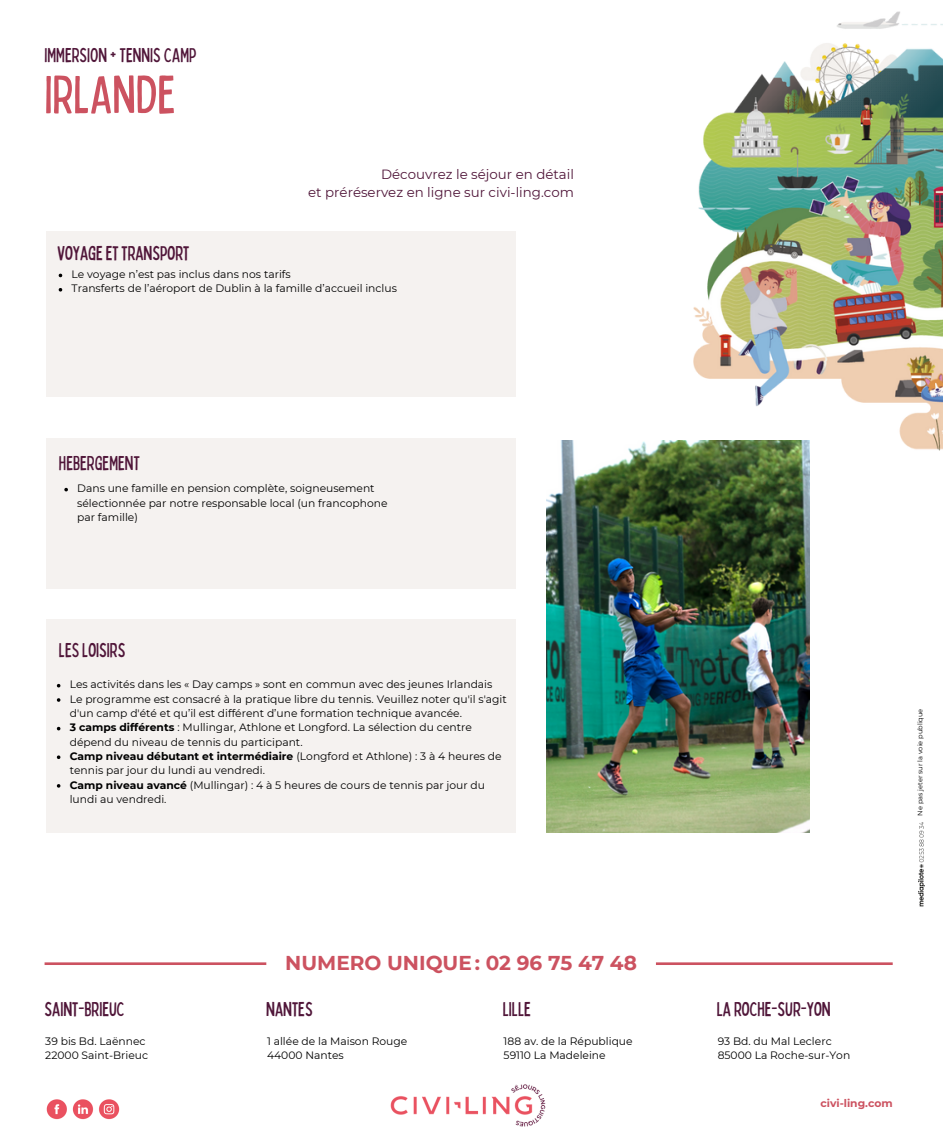
<style>
.page{position:relative;width:943px;height:1141px;background:#fff}
.page>*{position:absolute;margin:0;border:0;box-sizing:border-box;transform-origin:0 0}
.t1{font:condensed 53.38px "Bobby Jones";color:#cc5260}
.t2{font:condensed 19.95px "Bobby Jones";color:#501639}
.t3{font:700 19.95px "Montserrat";color:#cc5260}
.t4{font:13.3px "Montserrat";color:#501639}
.t5{font:10.67px/14.3px "Montserrat";color:#000}
.t6{font:700 10.67px "Montserrat";color:#cc5260}
.t7{font:6.65px "Montserrat";color:#000}
.s1{font-weight:700}
</style>
<div class="page">
<img style="left:693px;top:11px;width:249px;height:439px">
<img style="left:390px;top:1084px;width:156px;height:43px">
<hr style="left:45px;top:962px;width:221px;height:3px;background:#cc5260">
<hr style="left:656px;top:962px;width:236px;height:3px;background:#cc5260">
<img style="left:46px;top:1099px;width:74px;height:21px">
<img style="left:918px;top:822px;width:6px;height:85px">
<div style="left:46px;top:619px;width:469px;height:213px;background:#f5f2f0"></div>
<div style="left:565px;top:440px;width:283px;height:392px;background:#fff"></div>
<img style="left:546px;top:440px;width:263px;height:392px">
<svg style="left:57px;top:698px;width:3px;height:4px"></svg>
<svg style="left:57px;top:755px;width:3px;height:4px"></svg>
<div style="left:46px;top:231px;width:469px;height:166px;background:#f5f2f0"></div>
<div style="left:46px;top:438px;width:469px;height:150px;background:#f5f2f0"></div>
<svg style="left:64px;top:488px;width:4px;height:3px"></svg>
<p class="t2" style="left:45px;top:42px;width:154px">IMMERSION + TENNIS CAMP</p>
<p class="t1" style="left:45px;top:60px;width:132px">IRLANDE</p>
<p class="t4" style="left:381px;top:167px;width:194px">Découvrez le séjour en détail</p>
<p class="t4" style="left:308px;top:185px;width:267px">et préréservez en ligne sur civi-ling.com</p>
<p class="t2" style="left:58px;top:240px;width:133px">VOYAGE ET TRANSPORT</p>
<p class="t5" style="left:72px;top:267px;width:221px">Le voyage n’est pas inclus dans nos tarifs</p>
<p class="t5" style="left:72px;top:281px;width:327px">Transferts de l’aéroport de Dublin à la famille d’accueil inclus</p>
<p class="t2" style="left:59px;top:450px;width:83px">HEBERGEMENT</p>
<p class="t5" style="left:77px;top:481px;width:312px">Dans une famille en pension complète, soigneusement sélectionnée par notre responsable local (un francophone par famille)</p>
<p class="t2" style="left:59px;top:637px;width:68px">LES LOISIRS</p>
<p class="t5" style="left:70px;top:677px;width:424px">Les activités dans les « Day camps » sont en commun avec des jeunes Irlandais</p>
<p class="t5" style="left:70px;top:691px;width:438px">Le programme est consacré à la pratique libre du tennis. Veuillez noter qu'il s'agit d'un camp d'été et qu’il est différent d’une formation technique avancée.</p>
<p class="t5" style="left:70px;top:720px;width:403px"><span class="s1">3 camps différents</span> : Mullingar, Athlone et Longford. La sélection du centre dépend du niveau de tennis du participant.</p>
<p class="t5" style="left:70px;top:749px;width:433px"><span class="s1">Camp niveau débutant et intermédiaire</span> (Longford et Athlone) : 3 à 4 heures de tennis par jour du lundi au vendredi.</p>
<p class="t5" style="left:70px;top:777px;width:417px"><span class="s1">Camp niveau avancé</span> (Mullingar) : 4 à 5 heures de cours de tennis par jour du lundi au vendredi.</p>
<p class="t2" style="left:45px;top:996px;width:82px">SAINT-BRIEUC</p>
<p class="t5" style="left:45px;top:1033px;width:102px">39 bis Bd. Laënnec</p>
<p class="t5" style="left:45px;top:1047px;width:104px">22000 Saint-Brieuc</p>
<p class="t3" style="left:285px;top:950px;width:353px">NUMERO UNIQUE: 02 96 75 47 48</p>
<p class="t2" style="left:266px;top:996px;width:48px">NANTES</p>
<p class="t2" style="left:503px;top:996px;width:29px">LILLE</p>
<p class="t5" style="left:267px;top:1033px;width:142px">1 allée de la Maison Rouge</p>
<p class="t5" style="left:503px;top:1033px;width:130px">188 av. de la République</p>
<p class="t5" style="left:267px;top:1047px;width:78px">44000 Nantes</p>
<p class="t5" style="left:503px;top:1047px;width:104px">59110 La Madeleine</p>
<p class="t7" style="left:915px;top:815px;width:108px;rotate:-90deg">Ne pas jeter sur la voie publique</p>
<p class="t2" style="left:716px;top:996px;width:115px">LA ROCHE-SUR-YON</p>
<p class="t5" style="left:717px;top:1033px;width:115px">93 Bd. du Mal Leclerc</p>
<p class="t5" style="left:717px;top:1047px;width:134px">85000 La Roche-sur-Yon</p>
<p class="t6" style="left:820px;top:1097px;width:74px">civi-ling.com</p>
</div>
